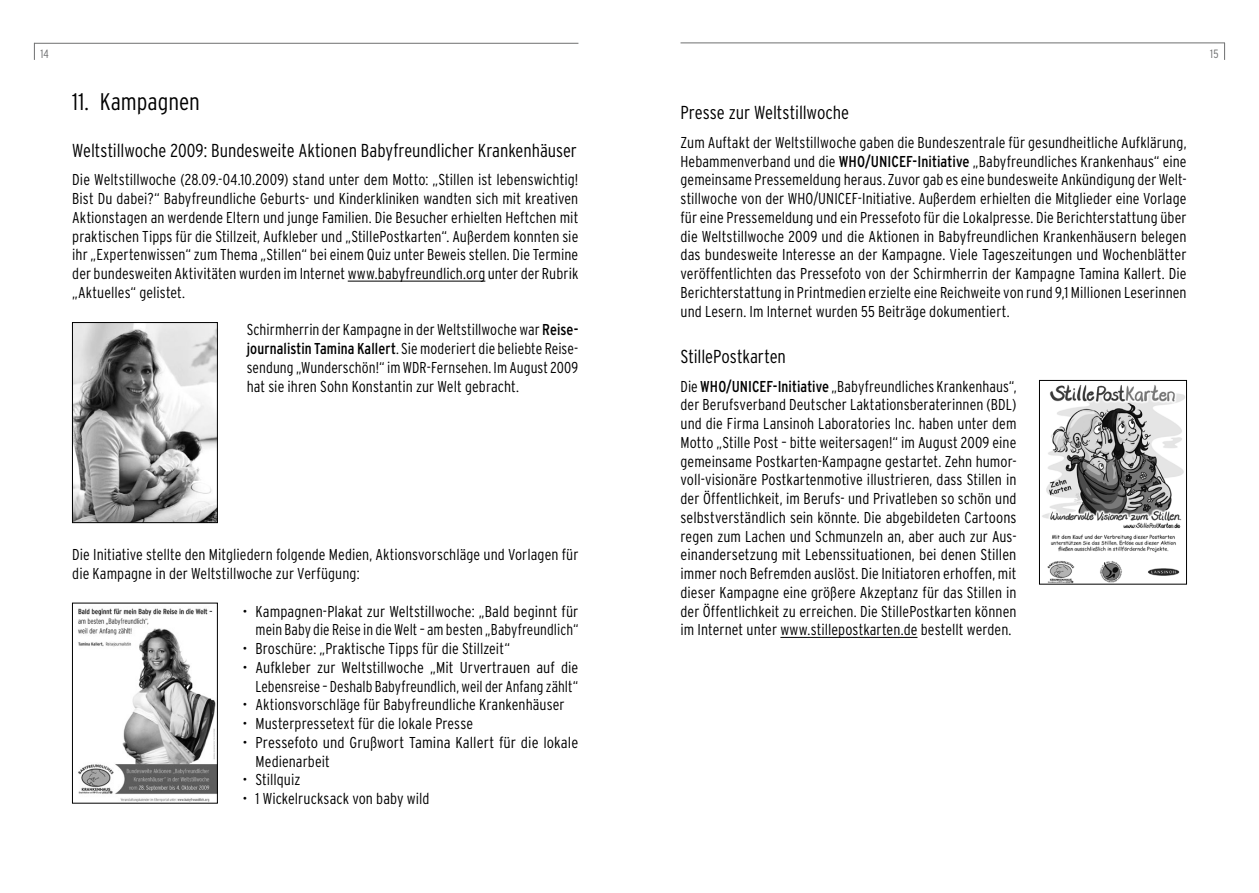
<style>
.page{position:relative;width:1259px;height:893px;background:#fff}
.page>*{position:absolute;margin:0;border:0;box-sizing:border-box;transform-origin:0 0}
.t1{font:300 condensed 24px "Interstate";color:#000}
.t2{font:300 condensed 18.75px "Interstate";letter-spacing:-.005em;color:#000}
.t3{font:300 condensed 15.75px/18.8px "Interstate";letter-spacing:.005em;color:#000;text-align:justify}
.t4{font:300 condensed 12px "Interstate";color:#6e6f70}
.s1{font-weight:400}
</style>
<div class="page">
<hr style="left:34px;top:43px;width:544px;height:1px;background:#6e6f70">
<svg style="left:34px;top:44px;width:1px;height:16px"></svg>
<hr style="left:680px;top:43px;width:545px;height:1px;background:#6e6f70">
<svg style="left:1224px;top:44px;width:1px;height:16px"></svg>
<hr style="left:348px;top:281px;width:137px;height:1px;background:#000">
<img style="left:74px;top:324px;width:141px;height:197px">
<div style="left:72px;top:322px;width:145px;height:201px;border:1px solid #000"></div>
<img style="left:78px;top:608px;width:137px;height:193px">
<hr style="left:780px;top:637px;width:137px;height:1px;background:#000">
<img style="left:1042px;top:384px;width:142px;height:198px">
<div style="left:1039px;top:380px;width:147px;height:204px;border:1px solid #000"></div>
<p class="t4" style="left:40px;top:47px;width:10px">14</p>
<p class="t4" style="left:1210px;top:47px;width:10px">15</p>
<h1 class="t1" style="left:72px;top:88px;width:129px">11. Kampagnen</h1>
<p class="t2" style="left:72px;top:140px;width:506px">Weltstillwoche 2009: Bundesweite Aktionen Babyfreundlicher Krankenhäuser</p>
<p class="t3" style="left:72px;top:170px;width:507px">Die Weltstillwoche (28.09.-04.10.2009) stand unter dem Motto: „Stillen ist lebenswichtig!<br>Bist Du dabei?“ Babyfreundliche Geburts- und Kinderkliniken wandten sich mit kreativen Aktionstagen an werdende Eltern und junge Familien. Die Besucher erhielten Heftchen mit praktischen Tipps für die Stillzeit, Aufkleber und „StillePostkarten“. Außerdem konnten sie ihr „Expertenwissen“ zum Thema „Stillen“ bei einem Quiz unter Beweis stellen. Die Termine der bundesweiten Aktivitäten wurden im Internet www.babyfreundlich.org unter der Rubrik „Aktuelles“ gelistet.</p>
<p class="t3" style="left:247px;top:320px;width:333px">Schirmherrin der Kampagne in der Weltstillwoche war <span class="s1">Reise&shy;journalistin Tamina Kallert</span>. Sie moderiert die beliebte Reise&shy;sendung „Wunderschön!“ im WDR-Fernsehen. Im August 2009 hat sie ihren Sohn Konstantin zur Welt gebracht.</p>
<p class="t2" style="left:680px;top:102px;width:170px">Presse zur Weltstillwoche</p>
<p class="t3" style="left:680px;top:133px;width:507px">Zum Auftakt der Weltstillwoche gaben die Bundeszentrale für gesundheitliche Aufklärung, Hebammenverband und die <span class="s1">WHO/UNICEF-Initiative</span> „Babyfreundliches Krankenhaus“ eine gemeinsame Pressemeldung heraus. Zuvor gab es eine bundesweite Ankündigung der Welt&shy;stillwoche von der WHO/UNICEF-Initiative. Außerdem erhielten die Mitglieder eine Vorlage für eine Pressemeldung und ein Pressefoto für die Lokalpresse. Die Berichterstattung über die Weltstillwoche 2009 und die Aktionen in Babyfreundlichen Krankenhäusern belegen das bundesweite Interesse an der Kampagne. Viele Tageszeitungen und Wochenblätter veröffentlichten das Pressefoto von der Schirmherrin der Kampagne Tamina Kallert. Die Berichterstattung in Printmedien erzielte eine Reichweite von rund 9,1 Millionen Leserinnen und Lesern. Im Internet wurden 55 Beiträge dokumentiert.</p>
<p class="t2" style="left:680px;top:346px;width:107px">StillePostkarten</p>
<p class="t3" style="left:680px;top:376px;width:337px">Die <span class="s1">WHO/UNICEF-Initiative</span> „Babyfreundliches Krankenhaus“, der Berufsverband Deutscher Laktationsberaterinnen (BDL) und die Firma Lansinoh Laboratories Inc. haben unter dem Motto „Stille Post – bitte weitersagen!“ im August 2009 eine gemeinsame Postkarten-Kampagne gestartet. Zehn humor&shy;voll-visionäre Postkartenmotive illustrieren, dass Stillen in der Öffentlichkeit, im Berufs- und Privatleben so schön und selbstverständlich sein könnte. Die abgebildeten Cartoons regen zum Lachen und Schmunzeln an, aber auch zur Aus&shy;einandersetzung mit Lebenssituationen, bei denen Stillen immer noch Befremden auslöst. Die Initiatoren erhoffen, mit dieser Kampagne eine größere Akzeptanz für das Stillen in der Öffentlichkeit zu erreichen. Die StillePostkarten können im Internet unter www.stillepostkarten.de bestellt werden.</p>
<p class="t3" style="left:72px;top:545px;width:507px">Die Initiative stellte den Mitgliedern folgende Medien, Aktionsvorschläge und Vorlagen für die Kampagne in der Weltstillwoche zur Verfügung:</p>
<p class="t3" style="left:242px;top:601px;width:337px;text-align:right">• Kampagnen-Plakat zur Weltstillwoche: „Bald beginnt für mein Baby die Reise in die Welt– am besten „Babyfreundlich“</p>
<p class="t3" style="left:242px;top:639px;width:269px">• Broschüre: „Praktische Tipps für die Stillzeit“</p>
<p class="t3" style="left:242px;top:658px;width:337px;text-align:right">• Aufkleber zur Weltstillwoche „Mit Urvertrauen auf die<br>Lebensreise – Deshalb Babyfreundlich, weil der Anfang zählt“</p>
<p class="t3" style="left:242px;top:695px;width:324px">• Aktionsvorschläge für Babyfreundliche Krankenhäuser</p>
<p class="t3" style="left:242px;top:714px;width:232px">• Musterpressetext für die lokale Presse</p>
<p class="t3" style="left:255px;top:733px;width:324px;text-indent:-13px">• Pressefoto und Grußwort Tamina Kallert für die lokale<br>Medienarbeit</p>
<p class="t3" style="left:242px;top:770px;width:59px">• Stillquiz</p>
<p class="t3" style="left:242px;top:789px;width:189px">• 1 Wickelrucksack von baby wild</p>
</div>
